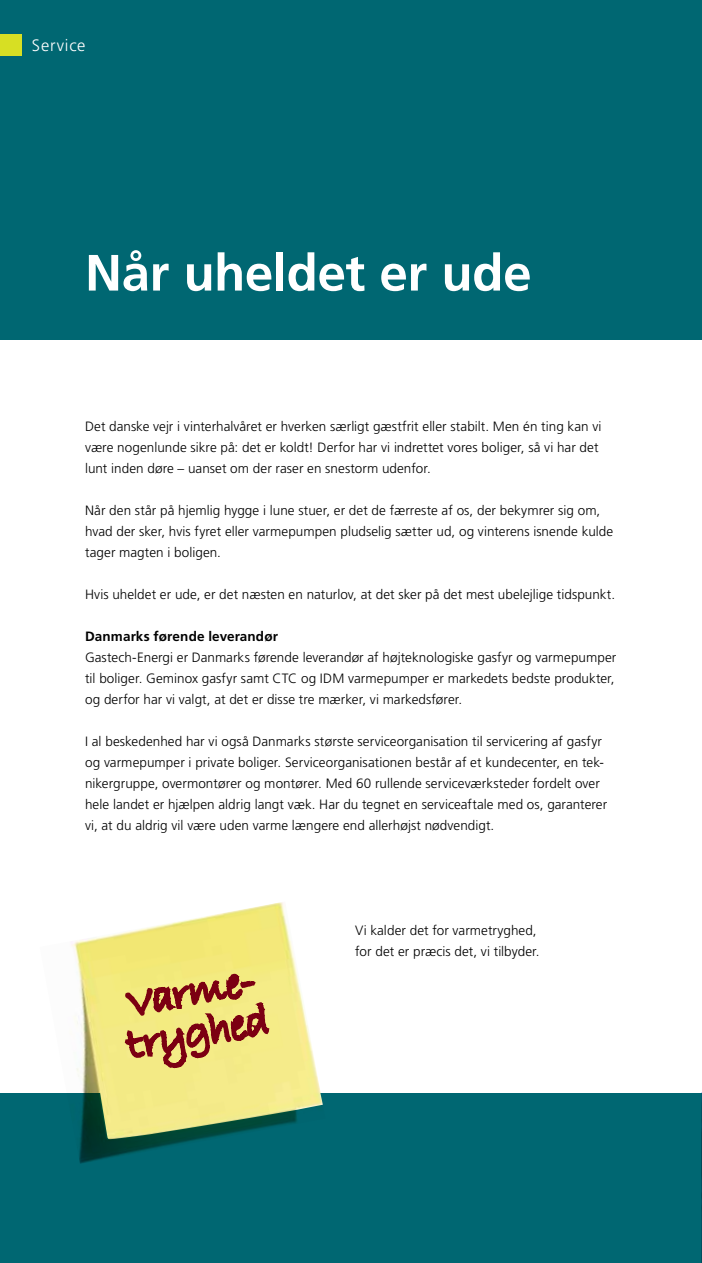
<style>
.page{position:relative;width:702px;height:1263px;background:#fff}
.page>*{position:absolute;margin:0;border:0;box-sizing:border-box;transform-origin:0 0}
.t1{font:700 51px "Frutiger LT Std";letter-spacing:-.01em;color:#fff}
.t2{font:300 16.5px "Frutiger LT Std";letter-spacing:.05em;color:#fff}
.t3{font:300 13.5px/21px "Frutiger LT Std";letter-spacing:.005em;color:#000}
.t4{font:700 13.5px "Frutiger LT Std";letter-spacing:.01em;color:#000}
</style>
<div class="page">
<div style="left:0;top:0;width:702px;height:340px;background:#006772"></div>
<div style="left:0;top:34px;width:21px;height:21px;background:#d7df23"></div>
<div style="left:0;top:1093px;width:702px;height:170px;background:#006772"></div>
<img style="left:71px;top:902px;width:212px;height:262px">
<img style="left:76px;top:903px;width:247px;height:236px">
<svg style="left:123px;top:931px;width:148px;height:157px;background:#dec06c"></svg>
<p class="t2" style="left:32px;top:36px;width:55px">Service</p>
<h1 class="t1" style="left:85px;top:243px;width:448px">Når uheldet er ude</h1>
<p class="t3" style="left:85px;top:416px;width:518px">Det danske vejr i vinterhalvåret er hverken særligt gæstfrit eller stabilt. Men én ting kan vi være nogenlunde sikre på: det er koldt! Derfor har vi indrettet vores boliger, så vi har det lunt inden døre – uanset om der raser en snestorm udenfor.</p>
<p class="t3" style="left:85px;top:500px;width:529px">Når den står på hjemlig hygge i lune stuer, er det de færreste af os, der bekymrer sig om, hvad der sker, hvis fyret eller varmepumpen pludselig sætter ud, og vinterens isnende kulde tager magten i boligen.</p>
<p class="t3" style="left:85px;top:584px;width:531px">Hvis uheldet er ude, er det næsten en naturlov, at det sker på det mest ubelejlige tidspunkt.</p>
<p class="t4" style="left:85px;top:628px;width:194px">Danmarks førende leverandør</p>
<p class="t3" style="left:85px;top:647px;width:532px;text-align:justify">Gastech-Energi er Danmarks førende leverandør af højteknologiske gasfyr og varmepumper til boliger. Geminox gasfyr samt CTC og IDM varmepumper er markedets bedste produkter, og derfor har vi valgt, at det er disse tre mærker, vi markedsfører.</p>
<p class="t3" style="left:85px;top:731px;width:523px">I al beskedenhed har vi også Danmarks største serviceorganisation til servicering af gasfyr og varmepumper i private boliger. Serviceorganisationen består af et kundecenter, en tek&shy;nikergruppe, overmontører og montører. Med 60 rullende serviceværksteder fordelt over hele landet er hjælpen aldrig langt væk. Har du tegnet en serviceaftale med os, garanterer vi, at du aldrig vil være uden varme længere end allerhøjst nødvendigt.</p>
<p class="t3" style="left:355px;top:920px;width:186px">Vi kalder det for varmetryghed, for det er præcis det, vi tilbyder.</p>
</div>
